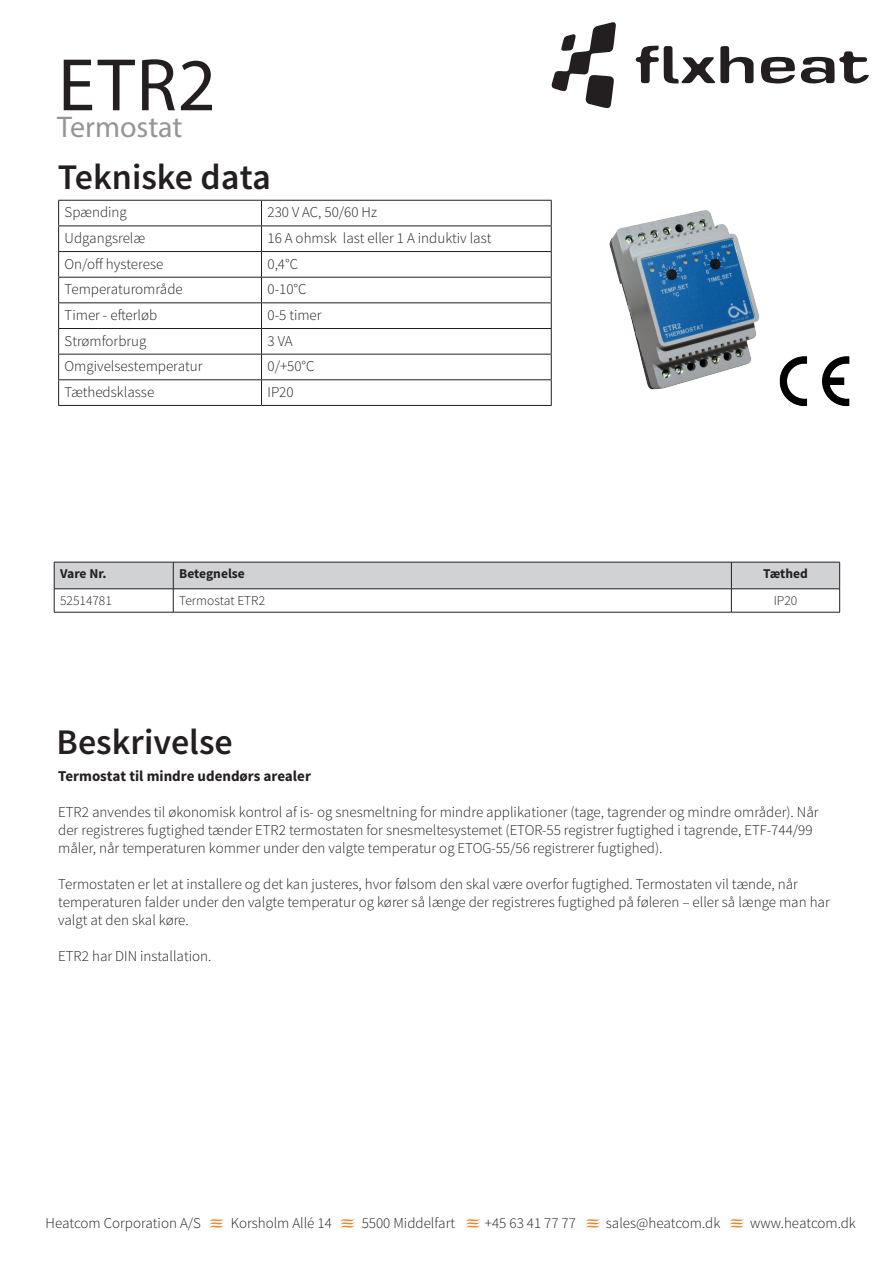
<style>
.page{position:relative;width:893px;height:1263px;background:#fff}
.page>*{position:absolute;margin:0;border:0;box-sizing:border-box;transform-origin:0 0}
.t1{font:75px "Myriad Pro";color:#231f20}
.t2{font:600 36px "Source Sans Pro";color:#231f20}
.t3{font:30px "Myriad Pro";color:#939598}
.t4{font:300 15px/18px "Source Sans Pro";color:#231f20}
.t5{font:700 15px "Source Sans Pro";color:#231f20}
.t6{font:300 13.5px "Source Sans Pro";color:#231f20}
.t7{font:700 13.5px "Source Sans Pro";color:#231f20}
</style>
<div class="page">
<svg style="left:209px;top:1219px;width:15px;height:9px"></svg>
<svg style="left:340px;top:1219px;width:15px;height:9px"></svg>
<svg style="left:465px;top:1219px;width:15px;height:9px"></svg>
<svg style="left:585px;top:1219px;width:15px;height:9px"></svg>
<svg style="left:729px;top:1219px;width:15px;height:9px"></svg>
<hr style="left:58px;top:200px;width:203px;height:1px;background:#231f20">
<hr style="left:261px;top:200px;width:291px;height:1px;background:#231f20">
<hr style="left:58px;top:225px;width:203px;height:1px;background:#231f20">
<hr style="left:261px;top:225px;width:291px;height:1px;background:#231f20">
<hr style="left:58px;top:251px;width:203px;height:1px;background:#231f20">
<hr style="left:261px;top:251px;width:291px;height:1px;background:#231f20">
<hr style="left:58px;top:277px;width:203px;height:1px;background:#231f20">
<hr style="left:261px;top:277px;width:291px;height:1px;background:#231f20">
<hr style="left:58px;top:302px;width:203px;height:1px;background:#231f20">
<hr style="left:261px;top:302px;width:291px;height:1px;background:#231f20">
<hr style="left:58px;top:328px;width:203px;height:1px;background:#231f20">
<hr style="left:261px;top:328px;width:291px;height:1px;background:#231f20">
<hr style="left:58px;top:354px;width:203px;height:1px;background:#231f20">
<hr style="left:261px;top:354px;width:291px;height:1px;background:#231f20">
<hr style="left:58px;top:379px;width:203px;height:1px;background:#231f20">
<svg style="left:58px;top:201px;width:1px;height:204px"></svg>
<hr style="left:261px;top:379px;width:291px;height:1px;background:#231f20">
<svg style="left:261px;top:201px;width:1px;height:204px"></svg>
<svg style="left:551px;top:201px;width:1px;height:204px"></svg>
<hr style="left:58px;top:405px;width:203px;height:1px;background:#231f20">
<hr style="left:261px;top:405px;width:291px;height:1px;background:#231f20">
<img style="left:787px;top:356px;width:63px;height:51px">
<svg style="left:54px;top:562px;width:786px;height:50px"></svg>
<hr style="left:54px;top:612px;width:119px;height:1px;background:#231f20">
<hr style="left:173px;top:612px;width:558px;height:1px;background:#231f20">
<hr style="left:731px;top:612px;width:109px;height:1px;background:#231f20">
<svg style="left:761px;top:51px;width:108px;height:33px"></svg>
<svg style="left:636px;top:46px;width:118px;height:38px"></svg>
<svg style="left:551px;top:22px;width:65px;height:86px"></svg>
<img style="left:609px;top:210px;width:178px;height:189px">
<p class="t1" style="left:58px;top:39px;width:159px">ETR2</p>
<p class="t3" style="left:57px;top:109px;width:127px">Termostat</p>
<p class="t2" style="left:58px;top:154px;width:215px">Tekniske data</p>
<p class="t4" style="left:65px;top:204px;width:64px">Spænding</p>
<p class="t4" style="left:267px;top:204px;width:111px">230 V AC, 50/60 Hz</p>
<p class="t4" style="left:65px;top:229px;width:82px">Udgangsrelæ</p>
<p class="t4" style="left:267px;top:229px;width:226px">16 A ohmsk last eller 1 A induktiv last</p>
<p class="t4" style="left:65px;top:255px;width:100px">On/off hysterese</p>
<p class="t4" style="left:267px;top:255px;width:32px">0,4°C</p>
<p class="t4" style="left:65px;top:281px;width:120px">Temperaturområde</p>
<p class="t4" style="left:267px;top:281px;width:41px">0-10°C</p>
<p class="t4" style="left:65px;top:306px;width:94px">Timer - efterløb</p>
<p class="t4" style="left:267px;top:306px;width:56px">0-5 timer</p>
<p class="t4" style="left:65px;top:332px;width:83px">Strømforbrug</p>
<p class="t4" style="left:267px;top:332px;width:27px">3 VA</p>
<p class="t4" style="left:65px;top:357px;width:139px">Omgivelsestemperatur</p>
<p class="t4" style="left:267px;top:357px;width:49px">0/+50°C</p>
<p class="t4" style="left:65px;top:383px;width:91px">Tæthedsklasse</p>
<p class="t4" style="left:267px;top:383px;width:28px">IP20</p>
<p class="t7" style="left:60px;top:565px;width:48px">Vare Nr.</p>
<p class="t7" style="left:179px;top:565px;width:67px">Betegnelse</p>
<p class="t7" style="left:763px;top:565px;width:46px">Tæthed</p>
<p class="t6" style="left:60px;top:592px;width:53px">52514781</p>
<p class="t6" style="left:179px;top:592px;width:87px">Termostat ETR2</p>
<p class="t6" style="left:774px;top:592px;width:25px">IP20</p>
<p class="t2" style="left:57px;top:720px;width:178px">Beskrivelse</p>
<p class="t5" style="left:58px;top:766px;width:254px">Termostat til mindre udendørs arealer</p>
<p class="t4" style="left:58px;top:803px;width:762px">ETR2 anvendes til økonomisk kontrol af is- og snesmeltning for mindre applikationer (tage, tagrender og mindre områder). Når der registreres fugtighed tænder ETR2 termostaten for snesmeltesystemet (ETOR-55 registrer fugtighed i tagrende, ETF-744/99 måler, når temperaturen kommer under den valgte temperatur og ETOG-55/56 registrerer fugtighed).</p>
<p class="t4" style="left:58px;top:875px;width:741px">Termostaten er let at installere og det kan justeres, hvor følsom den skal være overfor fugtighed. Termostaten vil tænde, når</p>
<p class="t4" style="left:58px;top:893px;width:773px">temperaturen falder under den valgte temperatur og kører så længe der registreres fugtighed på føleren – eller så længe man har valgt at den skal køre.</p>
<p class="t4" style="left:58px;top:947px;width:155px">ETR2 har DIN installation.</p>
<p class="t4" style="left:46px;top:1214px;width:157px">Heatcom Corporation A/S</p>
<p class="t4" style="left:231px;top:1214px;width:103px">Korsholm Allé 14</p>
<p class="t4" style="left:362px;top:1214px;width:95px">5500 Middelfart</p>
<p class="t4" style="left:485px;top:1214px;width:92px">+45 63 41 77 77</p>
<p class="t4" style="left:606px;top:1214px;width:116px">sales@heatcom.dk</p>
<p class="t4" style="left:750px;top:1214px;width:107px">www.heatcom.dk</p>
</div>
